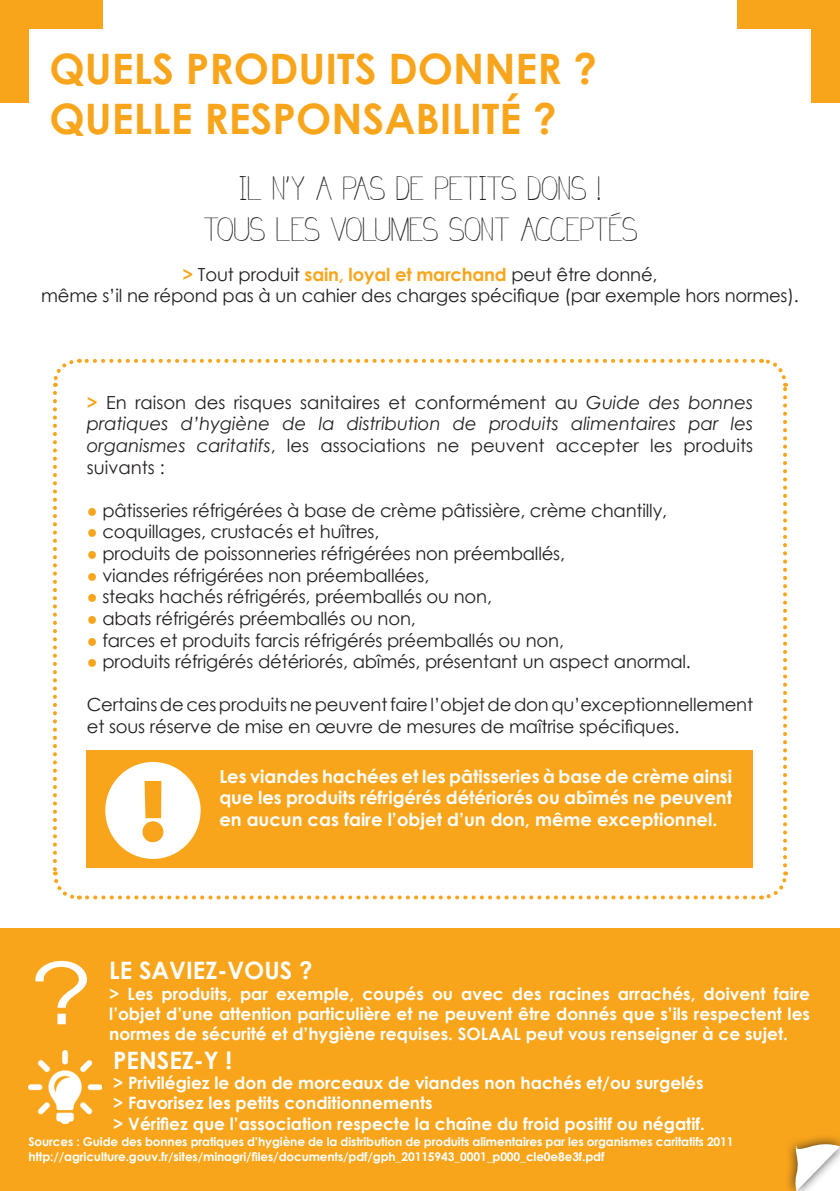
<style>
.page{position:relative;width:840px;height:1191px;background:#fff}
.page>*{position:absolute;margin:0;border:0;box-sizing:border-box;transform-origin:0 0}
.t1{font:90px "Bauhaus 93";color:#f9a51b}
.t2{font:84px "Avant Garde";color:#fff;scale:1.32 1}
.t3{font:700 42px/50.4px "Century Gothic";color:#f9a51b}
.t4{font:34px/40.8px "Frenchy";letter-spacing:-.01em;color:#231f20;text-align:center}
.t5{font:700 24px "Century Gothic";color:#fff}
.t6{font:18px/21.6px "Century Gothic";letter-spacing:-.01em;color:#231f20;text-align:center}
.t7{font:700 18px/21.6px "Century Gothic";color:#fff}
.t8{font:700 17px/20.4px "Century Gothic";color:#fff}
.t9{font:700 12px/14.4px "Century Gothic";letter-spacing:-.01em;color:#fff}
.s1{font-weight:700;color:#f9a51b}
.s2{font-style:italic}
.s3{color:#f9a51b}
</style>
<div class="page">
<div style="left:0;top:0;width:102px;height:28px;background:#f9a51b"></div>
<div style="left:0;top:0;width:28px;height:102px;background:#f9a51b"></div>
<div style="left:811px;top:0;width:28px;height:102px;background:#f9a51b"></div>
<div style="left:737px;top:0;width:102px;height:28px;background:#f9a51b"></div>
<svg style="left:52px;top:393px;width:28px;height:507px"></svg>
<svg style="left:87px;top:871px;width:701px;height:29px"></svg>
<svg style="left:760px;top:358px;width:28px;height:507px"></svg>
<svg style="left:53px;top:358px;width:699px;height:29px"></svg>
<div style="left:87px;top:750px;width:665px;height:117px;background:#f9a51b"></div>
<div style="left:105px;top:762px;width:95px;height:97px;background:#fff;border-radius:50%"></div>
<div style="left:0;top:929px;width:839px;height:262px;background:#f9a51b"></div>
<div style="left:784px;top:1133px;width:55px;height:58px;background:#231f20;opacity:.86"></div>
<svg style="left:792px;top:1141px;width:47px;height:50px;background:#ebdfcc"></svg>
<img style="left:28px;top:1050px;width:74px;height:74px">
<h3 class="t3" style="left:50px;top:42px;width:548px">Quels produits donner ? quelle responsabilité ?</h3>
<h3 class="t4" style="left:204px;top:169px;width:436px">IL N’Y A PAS DE PETITS DONS !<br>TOUS LES VOLUMES SONT ACCEPTÉS</h3>
<p class="t6" style="left:41px;top:263px;width:758px"><span class="s1">&gt;</span> Tout produit <span class="s1">sain, loyal et marchand</span> peut être donné,<br>même s’il ne répond pas à un cahier des charges spécifique (par exemple hors normes).</p>
<p class="t6" style="left:87px;top:391px;width:667px;text-align:justify"><span class="s1">&gt;</span> En raison des risques sanitaires et conformément au <span class="s2">Guide des bonnes pratiques d’hygiène de la distribution de produits alimentaires par les organismes caritatifs</span>, les associations ne peuvent accepter les produits suivants :</p>
<p class="t6" style="left:87px;top:499px;width:581px"><span class="s3">●</span> pâtisseries réfrigérées à base de crème pâtissière, crème chantilly,</p>
<p class="t6" style="left:87px;top:521px;width:294px"><span class="s3">●</span> coquillages, crustacés et huîtres,</p>
<p class="t6" style="left:87px;top:542px;width:479px"><span class="s3">●</span> produits de poissonneries réfrigérées non préemballés,</p>
<p class="t6" style="left:87px;top:564px;width:344px"><span class="s3">●</span> viandes réfrigérées non préemballées,</p>
<p class="t6" style="left:87px;top:586px;width:406px"><span class="s3">●</span> steaks hachés réfrigérés, préemballés ou non,</p>
<p class="t6" style="left:87px;top:607px;width:330px"><span class="s3">●</span> abats réfrigérés préemballés ou non,</p>
<p class="t6" style="left:87px;top:629px;width:478px"><span class="s3">●</span> farces et produits farcis réfrigérés préemballés ou non,</p>
<p class="t6" style="left:87px;top:650px;width:605px"><span class="s3">●</span> produits réfrigérés détériorés, abîmés, présentant un aspect anormal.</p>
<p class="t6" style="left:87px;top:694px;width:667px;text-align:left">Certains de ces produits ne peuvent faire l’objet de don qu’exceptionnellement et sous réserve de mise en œuvre de mesures de maîtrise spécifiques.</p>
<p class="t7" style="left:219px;top:764px;width:514px">Les viandes hachées et les pâtisseries à base de crème ainsi que les produits réfrigérés détériorés ou abîmés ne peuvent</p>
<h1 class="t1" style="left:133px;top:760px;width:40px">!</h1>
<p class="t7" style="left:219px;top:807px;width:499px">en aucun cas faire l’objet d’un don, même exceptionnel.</p>
<h2 class="t2" style="left:28px;top:942px;width:51px">?</h2>
<h3 class="t5" style="left:109px;top:952px;width:205px">Le Saviez-vous ?</h3>
<p class="t8" style="left:109px;top:982px;width:702px">&gt; Les produits, par exemple, coupés ou avec des racines arrachés, doivent faire l’objet d’une attention particulière et ne peuvent être donnés que s’ils respectent les</p>
<p class="t8" style="left:109px;top:1023px;width:360px">normes de sécurité et d’hygiène requises. SOLAAL</p>
<p class="t8" style="left:525px;top:1023px;width:263px">peut vous renseigner à ce sujet.</p>
<h3 class="t5" style="left:113px;top:1041px;width:121px">Pensez-y !</h3>
<p class="t8" style="left:113px;top:1072px;width:593px">&gt; Privilégiez le don de morceaux de viandes non hachés et/ou surgelés &gt; Favorisez les petits conditionnements<br>&gt; Vérifiez que l’association respecte la chaîne du froid positif ou négatif.</p>
<p class="t9" style="left:28px;top:1134px;width:706px">Sources : Guide des bonnes pratiques d’hygiène de la distribution de produits alimentaires par les organismes caritatifs 2011 http://agriculture.gouv.fr/sites/minagri/files/documents/pdf/gph_20115943_0001_p000_cle0e8e3f.pdf</p>
</div>
